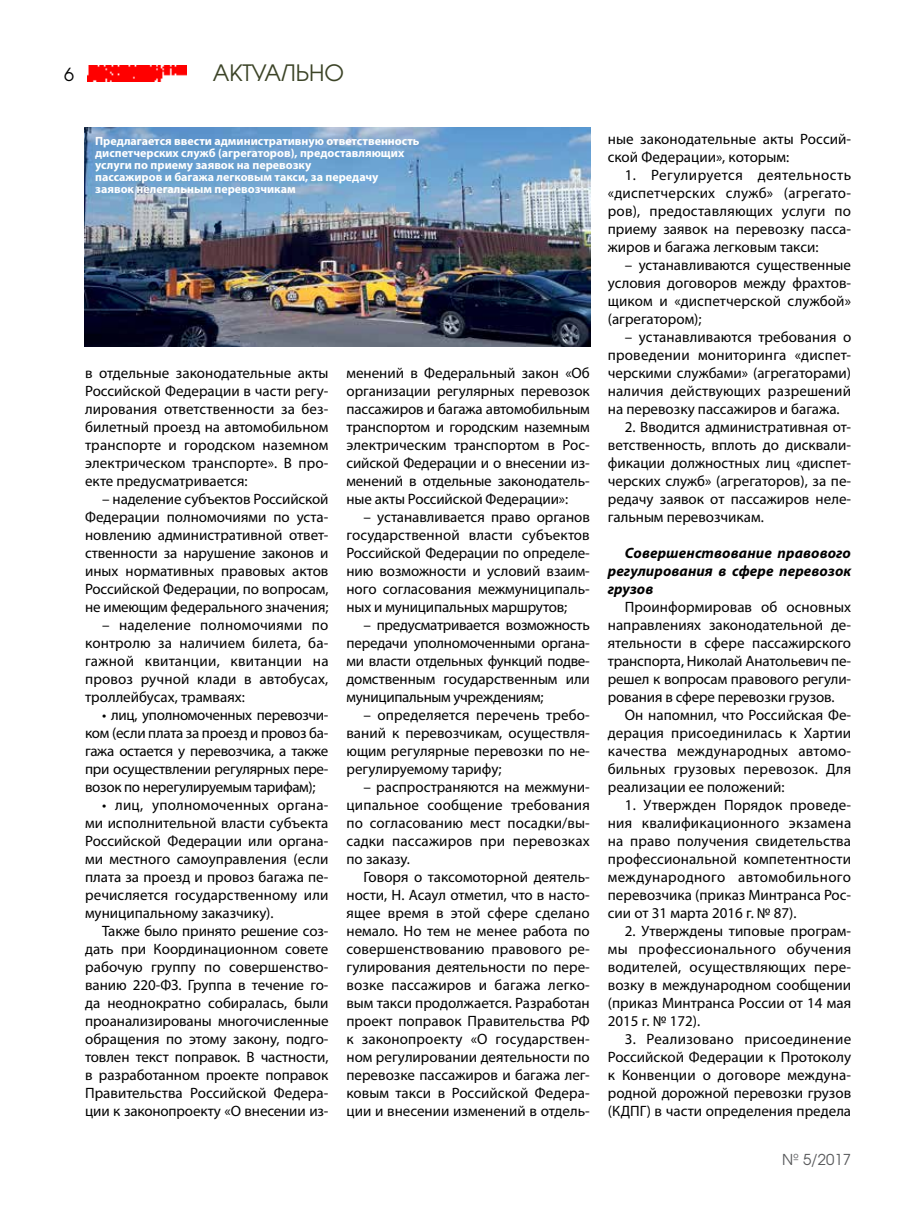
<style>
.page{position:relative;width:915px;height:1212px;background:#fff}
.page>*{position:absolute;margin:0;border:0;box-sizing:border-box;transform-origin:0 0}
.t1{font:22.5px "AG Avalanche C";color:#3c4427}
.t2{font:18px "AG Avalanche C";color:#000}
.t3{font:15px/18px "Myriad Pro";color:#000;text-align:justify}
.t4{font:italic 700 15px/18px "Myriad Pro";letter-spacing:.005em;color:#000;text-align:justify}
.t5{font:15px "AG Avalanche C";color:#58595b}
.t6{font:700 12px/12px "Myriad Pro";color:#fff}
</style>
<div class="page">
<img style="left:88px;top:65px;width:99px;height:17px">
<img style="left:85px;top:128px;width:505px;height:219px">
<p class="t2" style="left:64px;top:63px;width:11px">6</p>
<h1 class="t1" style="left:213px;top:59px;width:133px">АКТУАЛЬНО</h1>
<p class="t6" style="left:95px;top:134px;width:326px">Предлагается ввести административную ответственность диспетчерских служб (агрегаторов), предоставляющих услуги по приему заявок на перевозку<br>пассажиров и багажа легковым такси, за передачу заявок нелегальным перевозчикам</p>
<p class="t3" style="left:85px;top:364px;width:245px">в отдельные законодательные акты Российской Федерации в части регу&shy;лирования ответственности за без&shy;билетный проезд на автомобильном транспорте и городском наземном электрическом транспорте». В про&shy;екте предусматривается:</p>
<p class="t3" style="left:85px;top:490px;width:245px;text-indent:17px">– наделение субъектов Российской Федерации полномочиями по уста&shy;новлению административной ответ&shy;ственности за нарушение законов и иных нормативных правовых актов Российской Федерации, по вопросам, не имеющим федерального значения;</p>
<p class="t3" style="left:85px;top:616px;width:245px;text-indent:17px">– наделение полномочиями по контролю за наличием билета, ба&shy;гажной квитанции, квитанции на провоз ручной клади в автобусах, троллейбусах, трамваях:</p>
<p class="t3" style="left:85px;top:706px;width:245px;text-indent:17px">• лиц, уполномоченных перевозчи&shy;ком (если плата за проезд и провоз ба&shy;гажа остается у перевозчика, а также при осуществлении регулярных пере&shy;возок по нерегулируемым тарифам);</p>
<p class="t3" style="left:85px;top:796px;width:245px;text-indent:17px">• лиц, уполномоченных органа&shy;ми исполнительной власти субъекта Российской Федерации или органа&shy;ми местного самоуправления (если плата за проезд и провоз багажа пе&shy;речисляется государственному или муниципальному заказчику).</p>
<p class="t3" style="left:85px;top:922px;width:245px;text-indent:17px">Также было принято решение соз&shy;дать при Координационном совете рабочую группу по совершенство&shy;ванию 220-ФЗ. Группа в течение го&shy;да неоднократно собиралась, были проанализированы многочисленные обращения по этому закону, подго&shy;товлен текст поправок. В частности, в разработанном проекте поправок Правительства Российской Федера&shy;ции к законопроекту «О внесении из-</p>
<p class="t3" style="left:346px;top:364px;width:245px">менений в Федеральный закон «Об организации регулярных перевозок пассажиров и багажа автомобильным транспортом и городским наземным электрическим транспортом в Рос&shy;сийской Федерации и о внесении из&shy;менений в отдельные законодатель&shy;ные акты Российской Федерации»:</p>
<p class="t3" style="left:346px;top:508px;width:245px;text-indent:17px">– устанавливается право органов государственной власти субъектов Российской Федерации по определе&shy;нию возможности и условий взаим&shy;ного согласования межмуниципаль&shy;ных и муниципальных маршрутов;</p>
<p class="t3" style="left:346px;top:616px;width:245px;text-indent:17px">– предусматривается возможность передачи уполномоченными органа&shy;ми власти отдельных функций подве&shy;домственным государственным или муниципальным учреждениям;</p>
<p class="t3" style="left:346px;top:706px;width:245px;text-indent:17px">– определяется перечень требо&shy;ваний к перевозчикам, осуществля&shy;ющим регулярные перевозки по не&shy;регулируемому тарифу;</p>
<p class="t3" style="left:346px;top:778px;width:245px;text-indent:17px">– распространяются на межмуни&shy;ципальное сообщение требования по согласованию мест посадки/вы&shy;садки пассажиров при перевозках по заказу.</p>
<p class="t3" style="left:346px;top:868px;width:245px;text-indent:17px">Говоря о таксомоторной деятель&shy;ности, Н. Асаул отметил, что в насто&shy;ящее время в этой сфере сделано немало. Но тем не менее работа по совершенствованию правового ре&shy;гулирования деятельности по пере&shy;возке пассажиров и багажа легко&shy;вым такси продолжается. Разработан проект поправок Правительства РФ к законопроекту «О государствен&shy;ном регулировании деятельности по перевозке пассажиров и багажа лег&shy;ковым такси в Российской Федера&shy;ции и внесении изменений в отдель-</p>
<p class="t3" style="left:607px;top:130px;width:245px">ные законодательные акты Россий&shy;ской Федерации», которым:</p>
<p class="t3" style="left:607px;top:166px;width:245px;text-indent:17px">1. Регулируется деятельность «диспетчерских служб» (агрегато&shy;ров), предоставляющих услуги по приему заявок на перевозку пасса&shy;жиров и багажа легковым такси:</p>
<p class="t3" style="left:607px;top:256px;width:245px;text-indent:17px">– устанавливаются существенные условия договоров между фрахтов&shy;щиком и «диспетчерской службой» (агрегатором);</p>
<p class="t3" style="left:607px;top:328px;width:245px;text-indent:17px">– устанавливаются требования о проведении мониторинга «диспет&shy;черскими службами» (агрегаторами) наличия действующих разрешений на перевозку пассажиров и багажа.</p>
<p class="t3" style="left:607px;top:418px;width:245px;text-indent:17px">2. Вводится административная от&shy;ветственность, вплоть до дисквали&shy;фикации должностных лиц «диспет&shy;черских служб» (агрегаторов), за пе&shy;редачу заявок от пассажиров неле&shy;гальным перевозчикам.</p>
<p class="t4" style="left:607px;top:543px;width:245px;text-indent:17px">Совершенствование правового регулирования в сфере перевозок грузов</p>
<p class="t3" style="left:607px;top:598px;width:245px;text-indent:17px">Проинформировав об основных направлениях законодательной де&shy;ятельности в сфере пассажирского транспорта, Николай Анатольевич пе&shy;решел к вопросам правового регули&shy;рования в сфере перевозки грузов.</p>
<p class="t3" style="left:607px;top:706px;width:245px;text-indent:17px">Он напомнил, что Российская Фе&shy;дерация присоединилась к Хартии качества международных автомо&shy;бильных грузовых перевозок. Для реализации ее положений:</p>
<p class="t3" style="left:607px;top:796px;width:245px;text-indent:17px">1. Утвержден Порядок проведе&shy;ния квалификационного экзамена на право получения свидетельства профессиональной компетентности международного автомобильного перевозчика (приказ Минтранса Рос&shy;сии от 31 марта 2016 г. № 87).</p>
<p class="t3" style="left:607px;top:922px;width:245px;text-indent:17px">2. Утверждены типовые програм&shy;мы профессионального обучения водителей, осуществляющих пере&shy;возку в международном сообщении (приказ Минтранса России от 14 мая 2015 г. № 172).</p>
<p class="t3" style="left:607px;top:1030px;width:245px;text-indent:17px">3. Реализовано присоединение Российской Федерации к Протоколу к Конвенции о договоре междуна&shy;родной дорожной перевозки грузов (КДПГ) в части определения предела</p>
<p class="t5" style="left:781px;top:1150px;width:70px">№ 5/2017</p>
</div>
